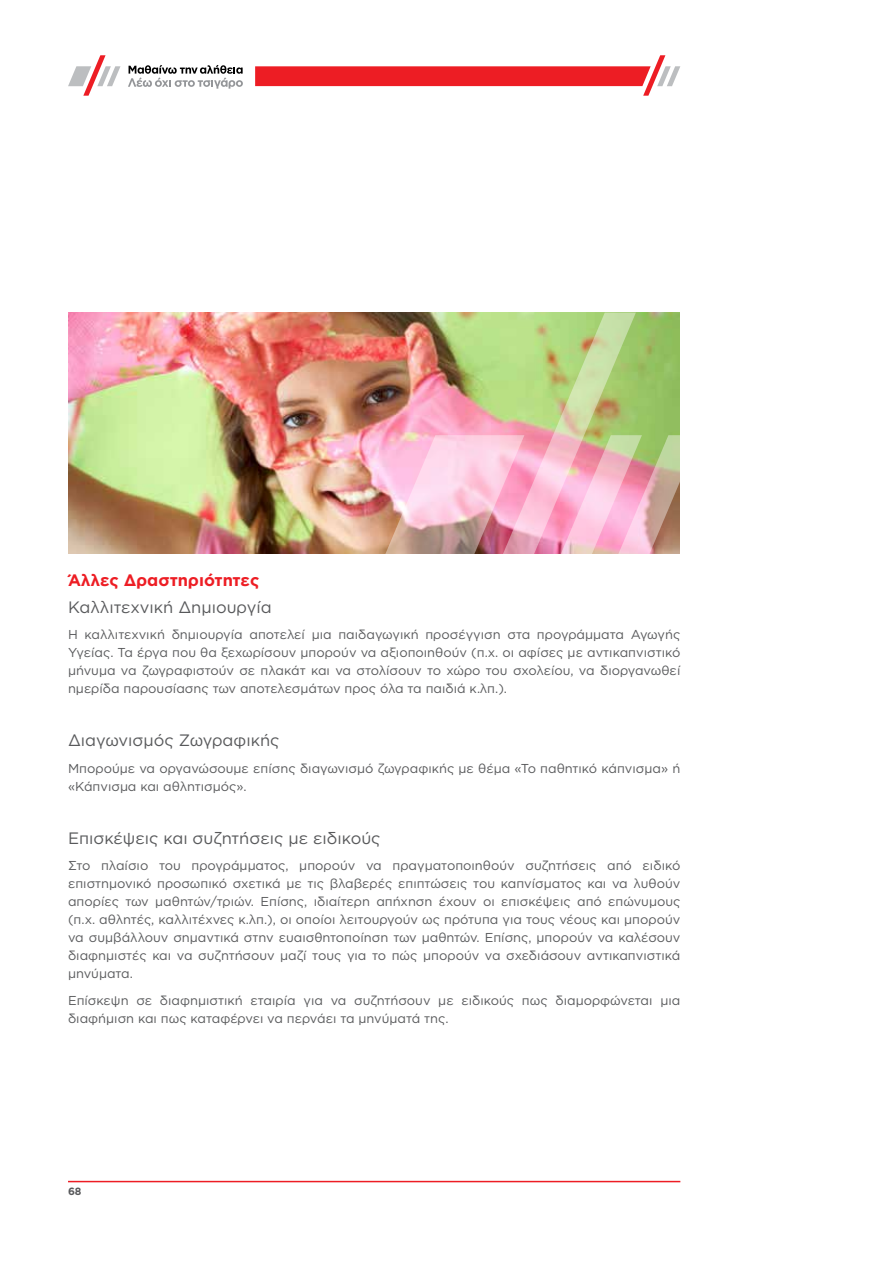
<style>
.page{position:relative;width:893px;height:1263px;background:#fff}
.page>*{position:absolute;margin:0;border:0;box-sizing:border-box;transform-origin:0 0}
.t1{font:16.5px "Gotham Greek";color:#58595b}
.t2{font:700 16.5px "Gotham Greek";color:#ed1d24}
.t3{font:12.9px/18px "Gotham Greek";color:#58595b;text-align:justify}
.t4{font:700 10.5px "Gotham Greek";color:#58595b}
</style>
<div class="page">
<hr style="left:68px;top:1181px;width:612px;height:1px;background:#ed1d24">
<svg style="left:68px;top:55px;width:52px;height:41px"></svg>
<svg style="left:128px;top:65px;width:115px;height:24px"></svg>
<svg style="left:255px;top:55px;width:425px;height:41px"></svg>
<img style="left:68px;top:313px;width:317px;height:240px">
<img style="left:385px;top:313px;width:295px;height:241px">
<p class="t2" style="left:68px;top:571px;width:193px">Άλλες Δραστηριότητες</p>
<p class="t1" style="left:68px;top:598px;width:205px">Καλλιτεχνική Δημιουργία</p>
<p class="t3" style="left:68px;top:625px;width:614px">Η καλλιτεχνική δημιουργία αποτελεί μια παιδαγωγική προσέγγιση στα προγράμματα Αγωγής Υγείας. Τα έργα που θα ξεχωρίσουν μπορούν να αξιοποιηθούν (π.χ. οι αφίσες με αντικαπνιστικό μήνυμα να ζωγραφιστούν σε πλακάτ και να στολίσουν το χώρο του σχολείου, να διοργανωθεί ημερίδα παρουσίασης των αποτελεσμάτων προς όλα τα παιδιά κ.λπ.).</p>
<p class="t1" style="left:68px;top:731px;width:213px">Διαγωνισμός Ζωγραφικής</p>
<p class="t3" style="left:68px;top:759px;width:614px">Μπορούμε να οργανώσουμε επίσης διαγωνισμό ζωγραφικής με θέμα «Το παθητικό κάπνισμα» ή «Κάπνισμα και αθλητισμός».</p>
<p class="t1" style="left:68px;top:829px;width:314px">Επισκέψεις και συζητήσεις με ειδικούς</p>
<p class="t3" style="left:68px;top:856px;width:614px">Στο πλαίσιο του προγράμματος, μπορούν να πραγματοποιηθούν συζητήσεις από ειδικό επιστημονικό προσωπικό σχετικά με τις βλαβερές επιπτώσεις του καπνίσματος και να λυθούν απορίες των μαθητών/τριών. Επίσης, ιδιαίτερη απήχηση έχουν οι επισκέψεις από επώνυμους (π.χ. αθλητές, καλλιτέχνες κ.λπ.), οι οποίοι λειτουργούν ως πρότυπα για τους νέους και μπορούν να συμβάλλουν σημαντικά στην ευαισθητοποίηση των μαθητών. Επίσης, μπορούν να καλέσουν διαφημιστές και να συζητήσουν μαζί τους για το πώς μπορούν να σχεδιάσουν αντικαπνιστικά μηνύματα.</p>
<p class="t3" style="left:68px;top:991px;width:614px">Επίσκεψη σε διαφημιστική εταιρία για να συζητήσουν με ειδικούς πως διαμορφώνεται μια διαφήμιση και πως καταφέρνει να περνάει τα μηνύματά της.</p>
<p class="t4" style="left:68px;top:1185px;width:15px">68</p>
</div>
